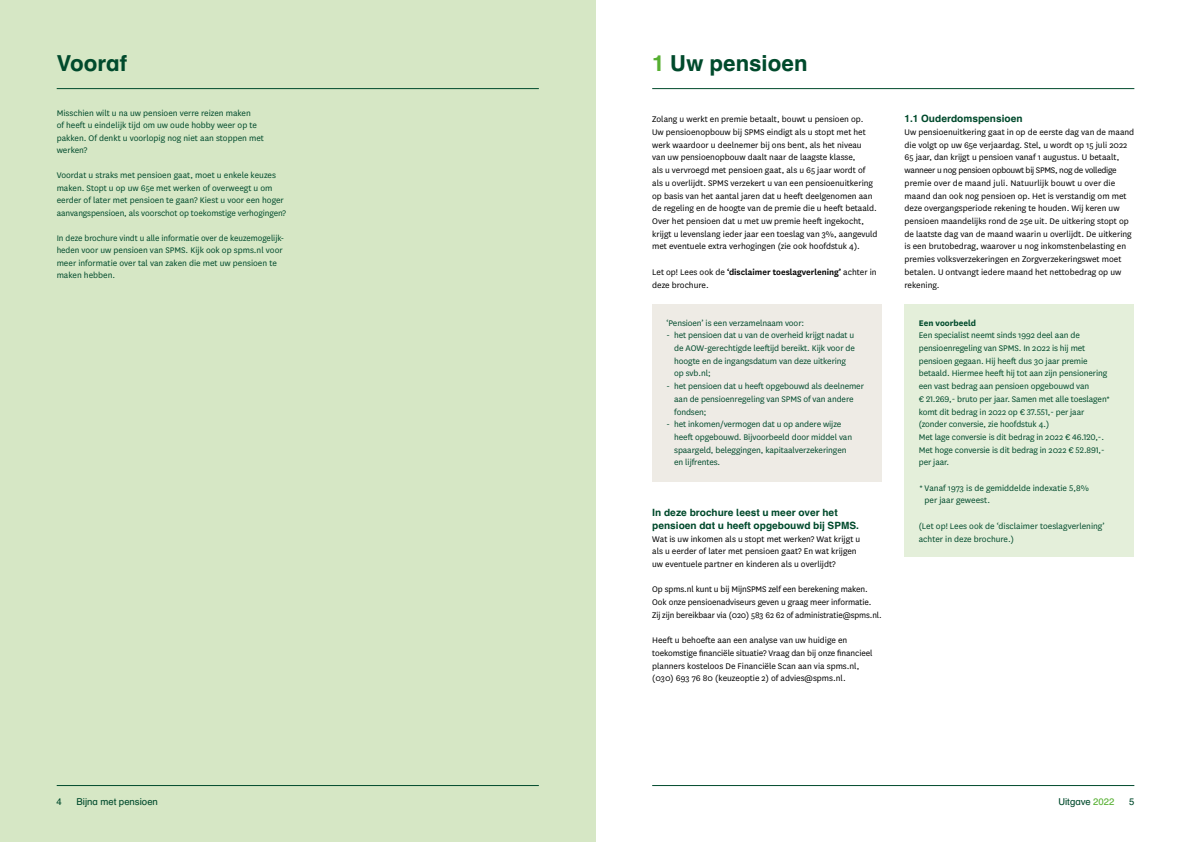
<style>
.page{position:relative;width:1191px;height:842px;background:#fff}
.page>*{position:absolute;margin:0;border:0;box-sizing:border-box;transform-origin:0 0}
.t1{font:700 22px "Schulbuch Nord OT";color:#004a2c}
.t2{font:700 10px/12.7px "Schulbuch Nord OT";color:#004a2c}
.t3{font:9.5px/12.7px "National";color:#000}
.t4{font:9.5px/12.7px "National";letter-spacing:-.01em;color:#004a2c}
.t5{font:9.5px "Schulbuch Nord OT";color:#004a2c}
.t6{font:700 9.5px "National";color:#004a2c}
.s1{color:#56af31}
.s2{font-weight:600}
</style>
<div class="page">
<div style="left:0;top:0;width:595px;height:842px;background:#d6e7c5"></div>
<div style="left:652px;top:305px;width:230px;height:177px;background:#eeebe5"></div>
<div style="left:904px;top:304px;width:230px;height:252px;background:#e4efda"></div>
<hr style="left:652px;top:88px;width:482px;height:1px;background:#004a2c">
<hr style="left:652px;top:785px;width:482px;height:1px;background:#004a2c">
<hr style="left:57px;top:785px;width:482px;height:1px;background:#004a2c">
<hr style="left:57px;top:88px;width:482px;height:1px;background:#004a2c">
<h1 class="t1" style="left:57px;top:49px;width:72px">Vooraf</h1>
<p class="t4" style="left:57px;top:106px;width:209px">Misschien wilt u na uw pensioen verre reizen maken<br>of heeft u eindelijk tijd om uw oude hobby weer op te pakken. Of denkt u voorlopig nog niet aan stoppen met werken?</p>
<p class="t4" style="left:57px;top:168px;width:231px">Voordat u straks met pensioen gaat, moet u enkele keuzes maken. Stopt u op uw 65e met werken of overweegt u om eerder of later met pensioen te gaan? Kiest u voor een hoger aanvangspensioen, als voorschot op toekomstige verhogingen?</p>
<p class="t4" style="left:57px;top:231px;width:229px">In deze brochure vindt u alle informatie over de keuzemogelijk&shy;heden voor uw pensioen van SPMS. Kijk ook op spms.nl voor meer informatie over tal van zaken die met uw pensioen te maken hebben.</p>
<h1 class="t1" style="left:652px;top:49px;width:157px"><span class="s1">1</span> Uw pensioen</h1>
<p class="t3" style="left:652px;top:113px;width:227px">Zolang u werkt en premie betaalt, bouwt u pensioen op.<br>Uw pensioenopbouw bij SPMS eindigt als u stopt met het werk waardoor u deelnemer bij ons bent, als het niveau<br>van uw pensioenopbouw daalt naar de laagste klasse,<br>als u vervroegd met pensioen gaat, als u 65 jaar wordt of als u overlijdt. SPMS verzekert u van een pensioenuitkering op basis van het aantal jaren dat u heeft deelgenomen aan de regeling en de hoogte van de premie die u heeft betaald.<br>Over het pensioen dat u met uw premie heeft ingekocht, krijgt u levenslang ieder jaar een toeslag van 3%, aangevuld met eventuele extra verhogingen (zie ook hoofdstuk 4).</p>
<p class="t3" style="left:652px;top:265px;width:226px">Let op! Lees ook de <span class="s2">‘disclaimer toeslagverlening’</span> achter in deze brochure.</p>
<p class="t4" style="left:666px;top:316px;width:139px">‘Pensioen’ is een verzamelnaam voor:</p>
<p class="t4" style="left:674px;top:329px;width:182px;text-indent:-8px">- het pensioen dat u van de overheid krijgt nadat u de AOW-gerechtigde leeftijd bereikt. Kijk voor de hoogte en de ingangsdatum van deze uitkering op svb.nl;</p>
<p class="t4" style="left:674px;top:379px;width:191px;text-indent:-8px">- het pensioen dat u heeft opgebouwd als deelnemer aan de pensioenregeling van SPMS of van andere fondsen;</p>
<p class="t4" style="left:674px;top:418px;width:179px;text-indent:-8px">- het inkomen/vermogen dat u op andere wijze heeft opgebouwd. Bijvoorbeeld door middel van spaargeld, beleggingen, kapitaalverzekeringen en lijfrentes.</p>
<p class="t2" style="left:652px;top:506px;width:208px">In deze brochure leest u meer over het pensioen dat u heeft opgebouwd bij SPMS.</p>
<p class="t3" style="left:652px;top:532px;width:209px">Wat is uw inkomen als u stopt met werken? Wat krijgt u als u eerder of later met pensioen gaat? En wat krijgen uw eventuele partner en kinderen als u overlijdt?</p>
<p class="t3" style="left:652px;top:583px;width:231px">Op spms.nl kunt u bij MijnSPMS zelf een berekening maken.<br>Ook onze pensioenadviseurs geven u graag meer informatie.<br>Zij zijn bereikbaar via (020) 583 62 62 of administratie@spms.nl.</p>
<p class="t3" style="left:652px;top:633px;width:222px">Heeft u behoefte aan een analyse van uw huidige en toekomstige financiële situatie? Vraag dan bij onze financieel planners kosteloos De Financiële Scan aan via spms.nl, (030) 693 76 80 (keuzeoptie 2) of advies@spms.nl.</p>
<p class="t2" style="left:904px;top:113px;width:119px">1.1 Ouderdomspensioen</p>
<p class="t3" style="left:904px;top:125px;width:231px">Uw pensioenuitkering gaat in op de eerste dag van de maand die volgt op uw 65e verjaardag. Stel, u wordt op 15 juli 2022<br>65 jaar, dan krijgt u pensioen vanaf 1 augustus. U betaalt, wanneer u nog pensioen opbouwt bij SPMS, nog de volledige premie over de maand juli. Natuurlijk bouwt u over die maand dan ook nog pensioen op. Het is verstandig om met deze overgangsperiode rekening te houden. Wij keren uw pensioen maandelijks rond de 25e uit. De uitkering stopt op de laatste dag van de maand waarin u overlijdt. De uitkering is een brutobedrag, waarover u nog inkomstenbelasting en premies volksverzekeringen en Zorgverzekeringswet moet betalen. U ontvangt iedere maand het nettobedrag op uw rekening.</p>
<p class="t6" style="left:918px;top:316px;width:59px">Een voorbeeld</p>
<p class="t4" style="left:918px;top:329px;width:193px">Een specialist neemt sinds 1992 deel aan de pensioenregeling van SPMS. In 2022 is hij met pensioen gegaan. Hij heeft dus 30 jaar premie betaald. Hiermee heeft hij tot aan zijn pensionering een vast bedrag aan pensioen opgebouwd van<br>€ 21.269,- bruto per jaar. Samen met alle toeslagen* komt dit bedrag in 2022 op € 37.551,- per jaar (zonder conversie, zie hoofdstuk 4.)<br>Met lage conversie is dit bedrag in 2022 € 46.120,-.<br>Met hoge conversie is dit bedrag in 2022 € 52.891,- per jaar.</p>
<p class="t4" style="left:924px;top:481px;width:166px;text-indent:-5px">* Vanaf 1973 is de gemiddelde indexatie 5,8% per jaar geweest.</p>
<p class="t4" style="left:918px;top:519px;width:187px">(Let op! Lees ook de ‘disclaimer toeslagverlening’ achter in deze brochure.)</p>
<p class="t5" style="left:57px;top:796px;width:7px">4</p>
<p class="t5" style="left:77px;top:796px;width:83px">Bijna met pensioen</p>
<p class="t5" style="left:1058px;top:796px;width:57px">Uitgave <span class="s1">2022</span></p>
<p class="t5" style="left:1129px;top:796px;width:7px">5</p>
</div>
